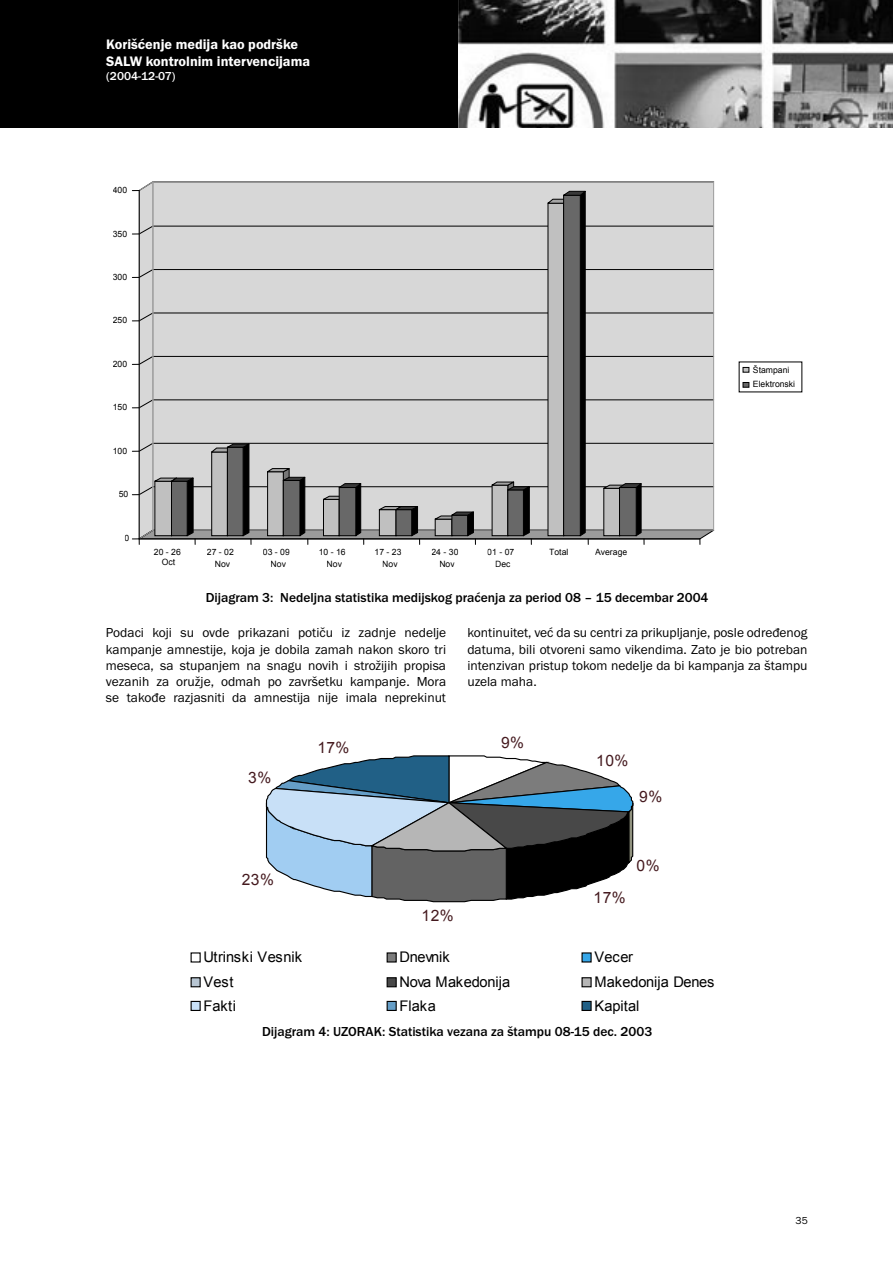
<style>
.page{position:relative;width:893px;height:1263px;background:#fff}
.page>*{position:absolute;margin:0;border:0;box-sizing:border-box;transform-origin:0 0}
.t1{font:15.6px "Arial";letter-spacing:.025em;color:#44191e}
.t2{font:14.7px "Arial";letter-spacing:-.015em;color:#000}
.t3{font:14.7px "Arial";letter-spacing:.01em;color:#000}
.t4{font:600 14.25px/17.1px "Franklin Got Itc TCE";color:#fff}
.t5{font:13.5px/16.2px "Franklin Got Itc TCE";color:#000;text-align:justify}
.t6{font:500 13.5px "Franklin Got Itc TCE";color:#000}
.t7{font:500 12px "Franklin Got Itc TCE";color:#fff}
.t8{font:10.5px "Franklin Got Itc TCE";color:#000}
.t9{font:8.7px/11.7px "Arial";letter-spacing:.005em;color:#000;text-align:center}
</style>
<div class="page">
<img style="left:457px;top:0;width:436px;height:128px">
<div style="left:0;top:0;width:457px;height:128px;background:#000"></div>
<svg style="left:132px;top:181px;width:582px;height:364px;background:#c3c3c3"></svg>
<svg style="left:739px;top:362px;width:63px;height:30px"></svg>
<div style="left:387px;top:953px;width:9px;height:9px;background:#7c7c7c"></div>
<div style="left:387px;top:952px;width:10px;height:10px;border:1px solid #000"></div>
<div style="left:582px;top:953px;width:9px;height:9px;background:#36a7e9"></div>
<div style="left:191px;top:978px;width:9px;height:9px;background:#b7c5d2"></div>
<div style="left:191px;top:977px;width:10px;height:10px;border:1px solid #000"></div>
<div style="left:387px;top:978px;width:9px;height:9px;background:#484848"></div>
<div style="left:387px;top:977px;width:10px;height:10px;border:1px solid #000"></div>
<div style="left:582px;top:978px;width:9px;height:9px;background:#b6b6b6"></div>
<div style="left:581px;top:977px;width:11px;height:10px;border:1px solid #000"></div>
<div style="left:191px;top:1001px;width:9px;height:9px;background:#c8e0f7"></div>
<div style="left:191px;top:1001px;width:10px;height:10px;border:1px solid #000"></div>
<div style="left:387px;top:1001px;width:9px;height:9px;background:#659ec7"></div>
<div style="left:387px;top:1001px;width:10px;height:10px;border:1px solid #000"></div>
<div style="left:582px;top:1001px;width:9px;height:9px;background:#216086"></div>
<div style="left:581px;top:1001px;width:11px;height:10px;border:1px solid #000"></div>
<svg style="left:265px;top:755px;width:369px;height:147px"></svg>
<p class="t4" style="left:106px;top:36px;width:205px">Korišćenje medija kao podrške<br>SALW kontrolnim intervencijama</p>
<p class="t7" style="left:106px;top:70px;width:71px">(2004-12-07)</p>
<p class="t9" style="left:113px;top:184px;width:16px">400</p>
<p class="t9" style="left:113px;top:228px;width:16px">350</p>
<p class="t9" style="left:113px;top:271px;width:16px">300</p>
<p class="t9" style="left:113px;top:315px;width:16px">250</p>
<p class="t9" style="left:113px;top:358px;width:16px">200</p>
<p class="t9" style="left:113px;top:401px;width:16px">150</p>
<p class="t9" style="left:113px;top:445px;width:16px">100</p>
<p class="t9" style="left:119px;top:488px;width:11px">50</p>
<p class="t9" style="left:125px;top:532px;width:6px">0</p>
<p class="t9" style="left:154px;top:547px;width:29px;line-height:10.4px">20 - 26<br>Oct</p>
<p class="t9" style="left:207px;top:546px;width:29px">27 - 02<br>Nov</p>
<p class="t9" style="left:263px;top:546px;width:29px">03 - 09<br>Nov</p>
<p class="t9" style="left:319px;top:546px;width:29px">10 - 16<br>Nov</p>
<p class="t9" style="left:374px;top:546px;width:29px">17 - 23<br>Nov</p>
<p class="t9" style="left:431px;top:546px;width:29px">24 - 30<br>Nov</p>
<p class="t9" style="left:487px;top:546px;width:29px">01 - 07<br>Dec</p>
<p class="t9" style="left:549px;top:546px;width:21px">Total</p>
<p class="t9" style="left:595px;top:546px;width:34px">Average</p>
<p class="t6" style="left:206px;top:590px;width:504px">Dijagram 3: Nedeljna statistika medijskog praćenja za period 08 – 15 decembar 2004</p>
<p class="t9" style="left:753px;top:362px;width:44px;line-height:14.9px;text-align:left">Štampani<br>Elektronski</p>
<p class="t5" style="left:106px;top:625px;width:342px">Podaci koji su ovde prikazani potiču iz zadnje nedelje kampanje amnestije, koja je dobila zamah nakon skoro tri meseca, sa stupanjem na snagu novih i strožijih propisa vezanih za oružje, odmah po završetku kampanje. Mora se takođe razjasniti da amnestija nije imala neprekinut</p>
<p class="t5" style="left:467px;top:625px;width:342px">kontinuitet, već da su centri za prikupljanje, posle određenog datuma, bili otvoreni samo vikendima. Zato je bio potreban intenzivan pristup tokom nedelje da bi kampanja za štampu uzela maha.</p>
<p class="t1" style="left:248px;top:769px;width:25px">3%</p>
<p class="t1" style="left:242px;top:870px;width:34px">23%</p>
<p class="t1" style="left:317px;top:739px;width:34px">17%</p>
<p class="t1" style="left:501px;top:734px;width:25px">9%</p>
<p class="t1" style="left:422px;top:907px;width:34px">12%</p>
<p class="t1" style="left:596px;top:752px;width:34px">10%</p>
<p class="t1" style="left:639px;top:787px;width:25px">9%</p>
<p class="t1" style="left:594px;top:889px;width:34px">17%</p>
<p class="t1" style="left:637px;top:856px;width:25px">0%</p>
<p class="t3" style="left:203px;top:949px;width:100px">Utrinski Vesnik</p>
<p class="t2" style="left:400px;top:949px;width:52px">Dnevnik</p>
<p class="t2" style="left:594px;top:949px;width:40px">Vecer</p>
<p class="t2" style="left:203px;top:973px;width:31px">Vest</p>
<p class="t2" style="left:400px;top:973px;width:112px">Nova Makedonija</p>
<p class="t2" style="left:594px;top:973px;width:122px">Makedonija Denes</p>
<p class="t2" style="left:203px;top:997px;width:34px">Fakti</p>
<p class="t2" style="left:400px;top:997px;width:38px">Flaka</p>
<p class="t2" style="left:594px;top:997px;width:46px">Kapital</p>
<p class="t6" style="left:262px;top:1024px;width:392px">Dijagram 4: UZORAK: Statistika vezana za štampu 08-15 dec. 2003</p>
<p class="t8" style="left:796px;top:1215px;width:14px">35</p>
</div>
